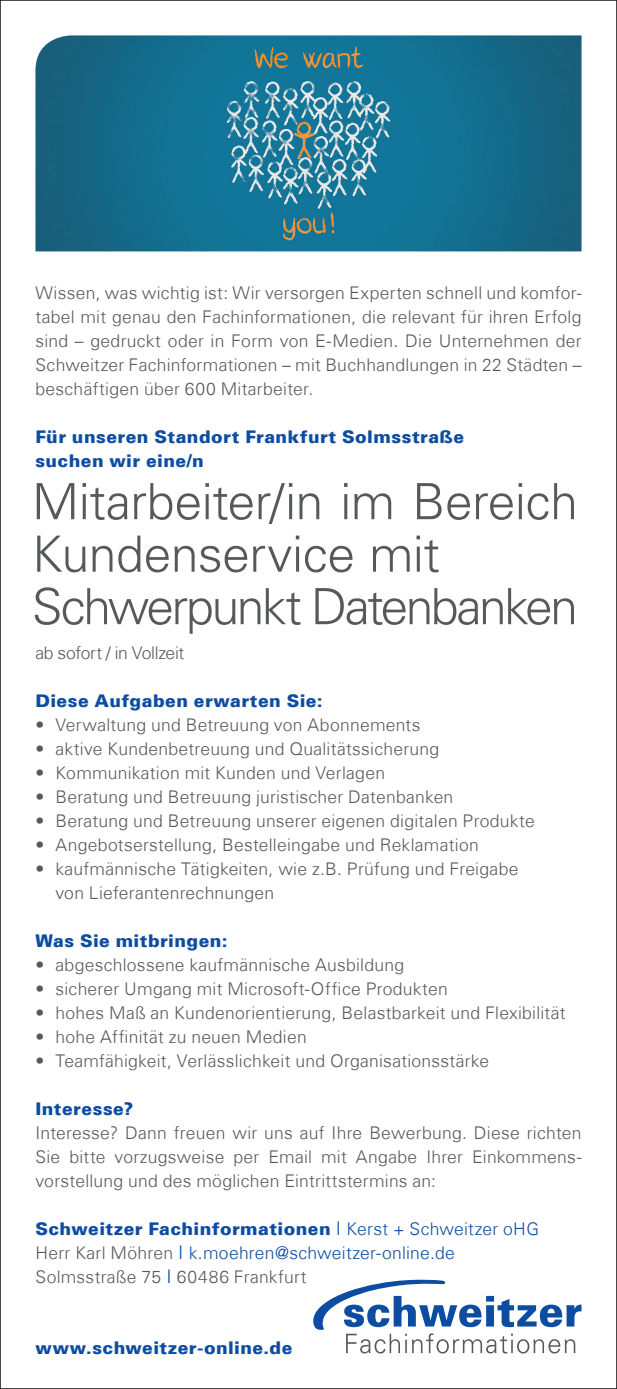
<style>
.page{position:relative;width:617px;height:1389px;background:#fff}
.page>*{position:absolute;margin:0;border:0;box-sizing:border-box;transform-origin:0 0}
.t1{font:300 50px/52.5px "Univers Com 45";letter-spacing:-.015em;color:#57585a}
.t2{font:300 17.5px/24px "Univers Com 45";letter-spacing:.015em;color:#57585a;text-align:justify}
.t3{font:900 17.5px/24px "Univers Com 75";letter-spacing:.025em;color:#0d4da1}
.t4{font:300 17.5px "Univers Com 45";letter-spacing:-.02em;color:#57585a}
.s1{font-family:"Univers Com 45";font-weight:300;font-size:18.75px}
.s2{font-family:"Univers Com 45";font-weight:300}
.s3{font-size:18.75px;color:#0d4da1}
.s4{color:#0d4da1}
</style>
<div class="page">
<img style="left:35px;top:35px;width:546px;height:216px">
<svg style="left:313px;top:1280px;width:268px;height:73px"></svg>
<p class="t2" style="left:35px;top:281px;width:547px">Wissen, was wichtig ist: Wir versorgen Experten schnell und komfor&shy;tabel mit genau den Fachinformationen, die relevant für ihren Erfolg sind – gedruckt oder in Form von E-Medien. Die Unternehmen der Schweitzer Fachinformationen – mit Buchhandlungen in 22 Städten – beschäftigen über 600 Mitarbeiter.</p>
<p class="t3" style="left:35px;top:425px;width:430px">Für unseren Standort Frankfurt Solmsstraße suchen wir eine/n</p>
<h1 class="t1" style="left:32px;top:475px;width:547px">Mitarbeiter/in im Bereich<br>Kundenservice mit<br>Schwerpunkt Datenbanken</h1>
<p class="t4" style="left:35px;top:643px;width:150px">ab sofort / in Vollzeit</p>
<p class="t3" style="left:35px;top:689px;width:288px">Diese Aufgaben erwarten Sie:</p>
<p class="t2" style="left:35px;top:713px;width:386px">• Verwaltung und Betreuung von Abonnements</p>
<p class="t2" style="left:35px;top:737px;width:405px">• aktive Kundenbetreuung und Qualitätssicherung</p>
<p class="t2" style="left:35px;top:761px;width:351px">• Kommunikation mit Kunden und Verlagen</p>
<p class="t2" style="left:35px;top:785px;width:419px">• Beratung und Betreuung juristischer Datenbanken</p>
<p class="t2" style="left:35px;top:809px;width:500px">• Beratung und Betreuung unserer eigenen digitalen Produkte</p>
<p class="t2" style="left:35px;top:833px;width:445px">• Angebotserstellung, Bestelleingabe und Reklamation</p>
<p class="t2" style="left:55px;top:857px;width:464px;text-indent:-20px">• kaufmännische Tätigkeiten, wie z.B. Prüfung und Freigabe von Lieferantenrechnungen</p>
<p class="t3" style="left:35px;top:929px;width:194px">Was Sie mitbringen:</p>
<p class="t2" style="left:35px;top:953px;width:370px">• abgeschlossene kaufmännische Ausbildung</p>
<p class="t2" style="left:35px;top:977px;width:414px">• sicherer Umgang mit Microsoft-Office Produkten</p>
<p class="t2" style="left:35px;top:1001px;width:531px">• hohes Maß an Kundenorientierung, Belastbarkeit und Flexibilität</p>
<p class="t2" style="left:35px;top:1025px;width:273px">• hohe Affinität zu neuen Medien</p>
<p class="t2" style="left:35px;top:1049px;width:455px">• Teamfähigkeit, Verlässlichkeit und Organisationsstärke</p>
<p class="t3" style="left:35px;top:1097px;width:99px">Interesse?</p>
<p class="t2" style="left:35px;top:1121px;width:547px">Interesse? Dann freuen wir uns auf Ihre Bewerbung. Diese richten Sie bitte vorzugsweise per Email mit Angabe Ihrer Einkommens&shy;vorstellung und des möglichen Eintrittstermins an:</p>
<p class="t3" style="left:35px;top:1217px;width:505px">Schweitzer Fachinformationen <span class="s1">I</span> <span class="s2">Kerst + Schweitzer oHG</span></p>
<p class="t2" style="left:35px;top:1241px;width:421px">Herr Karl Möhren <span class="s3">I</span> <span class="s4">k.moehren@schweitzer-online.de<br></span>Solmsstraße 75 <span class="s3">I</span> 60486 Frankfurt</p>
<p class="t3" style="left:35px;top:1335px;width:258px">www.schweitzer-online.de</p>
</div>
